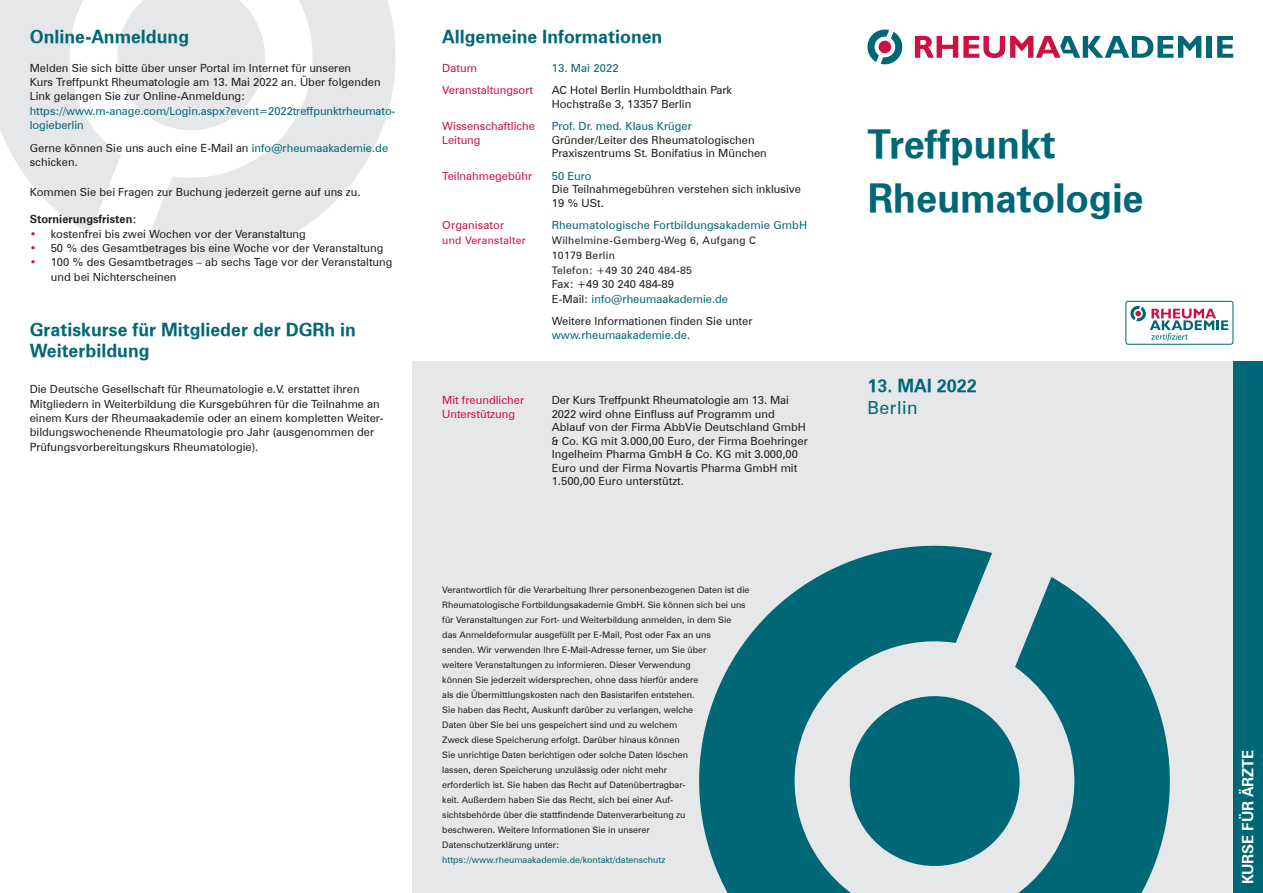
<style>
.page{position:relative;width:1263px;height:893px;background:#fff}
.page>*{position:absolute;margin:0;border:0;box-sizing:border-box;transform-origin:0 0}
.t1{font:39px/54px "Zurich Bold BT";letter-spacing:-.005em;color:#006776}
.t2{font:18px/21.6px "Zurich Bold BT";color:#006776}
.t3{font:18px "Zurich BT";letter-spacing:.03em;color:#006776}
.t4{font:15px "Zurich Bold BT";color:#fff}
.t5{font:11.25px/13.5px "Zurich BT";color:#231f20}
.t6{font:11.25px/14.2px "Zurich BT";color:#006776}
.t7{font:11.25px "Zurich BT";color:#cd1141}
.t8{font:11.25px "Zurich Bold BT";color:#231f20}
.t9{font:10.5px/15px "Zurich BT";letter-spacing:.03em;color:#231f20}
.t10{font:10.5px "Zurich BT";letter-spacing:.03em;color:#cd1141}
.t11{font:9px/15px "Zurich BT";color:#231f20}
.t12{font:9px "Zurich BT";color:#006776}
.s1{color:#006776}
.s2{color:#cd1141}
</style>
<div class="page">
<svg style="left:915px;top:36px;width:286px;height:22px"></svg>
<div style="left:1206px;top:36px;width:6px;height:22px;background:#006776"></div>
<svg style="left:1217px;top:36px;width:16px;height:22px"></svg>
<svg style="left:867px;top:29px;width:36px;height:36px"></svg>
<svg style="left:141px;top:0;width:255px;height:261px;fill:#e6e7e9"></svg>
<svg style="left:0;top:0;width:241px;height:234px;fill:#e6e7e9"></svg>
<svg style="left:108px;top:0;width:167px;height:140px"></svg>
<div style="left:412px;top:361px;width:851px;height:532px;background:#e6e7e9"></div>
<div style="left:1233px;top:361px;width:30px;height:532px;background:#006776"></div>
<svg style="left:1015px;top:577px;width:155px;height:316px;fill:#006776"></svg>
<svg style="left:699px;top:545px;width:293px;height:348px;fill:#006776"></svg>
<svg style="left:838px;top:685px;width:193px;height:192px"></svg>
<div style="left:1125px;top:301px;width:108px;height:43px;border:1px solid #006776;border-radius:2px"></div>
<svg style="left:1130px;top:305px;width:98px;height:36px"></svg>
<h2 class="t2" style="left:30px;top:26px;width:161px">Online-Anmeldung</h2>
<p class="t5" style="left:30px;top:61px;width:352px;line-height:14.2px">Melden Sie sich bitte über unser Portal im Internet für unseren<br>Kurs Treffpunkt Rheumatologie am 13. Mai 2022 an. Über folgenden<br>Link gelangen Sie zur Online-Anmeldung:</p>
<p class="t6" style="left:30px;top:103px;width:367px">https://www.m-anage.com/Login.aspx?event=2022treffpunktrheumato&shy;logieberlin</p>
<p class="t5" style="left:30px;top:141px;width:360px;line-height:14.2px">Gerne können Sie uns auch eine E-Mail an <span class="s1">info@rheumaakademie.de </span>schicken.</p>
<p class="t5" style="left:30px;top:185px;width:332px">Kommen Sie bei Fragen zur Buchung jederzeit gerne auf uns zu.</p>
<p class="t8" style="left:30px;top:213px;width:109px">Stornierungsfristen:</p>
<p class="t5" style="left:30px;top:227px;width:278px"><span class="s2">•</span> kostenfrei bis zwei Wochen vor der Veranstaltung</p>
<p class="t5" style="left:30px;top:241px;width:355px"><span class="s2">•</span> 50 % des Gesamtbetrages bis eine Woche vor der Veranstaltung</p>
<p class="t5" style="left:51px;top:255px;width:343px;line-height:14.2px;text-indent:-21px"><span class="s2">•</span> 100 % des Gesamtbetrages – ab sechs Tage vor der Veranstaltung und bei Nichterscheinen</p>
<h2 class="t2" style="left:30px;top:318px;width:328px">Gratiskurse für Mitglieder der DGRh in<br>Weiterbildung</h2>
<p class="t5" style="left:30px;top:382px;width:355px;line-height:14.4px">Die Deutsche Gesellschaft für Rheumatologie e.V. erstattet ihren Mitgliedern in Weiterbildung die Kursgebühren für die Teilnahme an einem Kurs der Rheumaakademie oder an einem kompletten Weiter&shy;bildungswochenende Rheumatologie pro Jahr (ausgenommen der Prüfungsvorbereitungskurs Rheumatologie).</p>
<h2 class="t2" style="left:442px;top:26px;width:222px">Allgemeine Informationen</h2>
<p class="t7" style="left:442px;top:61px;width:36px">Datum</p>
<p class="t6" style="left:552px;top:61px;width:68px">13. Mai 2022</p>
<p class="t7" style="left:442px;top:84px;width:92px">Veranstaltungsort</p>
<p class="t5" style="left:552px;top:84px;width:182px">AC Hotel Berlin Humboldthain Park<br>Hochstraße 3, 13357 Berlin</p>
<p class="t7" style="left:442px;top:120px;width:94px">Wissenschaftliche</p>
<p class="t6" style="left:552px;top:119px;width:142px">Prof. Dr. med. Klaus Krüger</p>
<p class="t7" style="left:442px;top:133px;width:40px">Leitung</p>
<p class="t5" style="left:552px;top:133px;width:217px">Gründer/Leiter des Rheumatologischen<br>Praxiszentrums St. Bonifatius in München</p>
<p class="t7" style="left:442px;top:169px;width:91px">Teilnahmegebühr</p>
<p class="t6" style="left:552px;top:169px;width:41px">50 Euro</p>
<p class="t5" style="left:552px;top:183px;width:251px">Die Teilnahmegebühren verstehen sich inklusive<br>19 % USt.</p>
<p class="t7" style="left:442px;top:219px;width:64px">Organisator</p>
<p class="t6" style="left:552px;top:218px;width:257px">Rheumatologische Fortbildungsakademie GmbH</p>
<p class="t10" style="left:442px;top:234px;width:85px">und Veranstalter</p>
<p class="t9" style="left:552px;top:233px;width:206px">Wilhelmine-Gemberg-Weg 6, Aufgang C<br>10179 Berlin<br>Telefon: +49 30 240 484-85</p>
<p class="t5" style="left:552px;top:276px;width:178px;line-height:15px">Fax: +49 30 240 484-89<br>E-Mail: <span class="s1">info@rheumaakademie.de</span></p>
<p class="t5" style="left:552px;top:315px;width:202px">Weitere Informationen finden Sie unter</p>
<p class="t6" style="left:552px;top:328px;width:140px">www.rheumaakademie.de.</p>
<p class="t7" style="left:442px;top:393px;width:83px">Mit freundlicher</p>
<p class="t5" style="left:552px;top:393px;width:239px">Der Kurs Treffpunkt Rheumatologie am 13. Mai</p>
<p class="t7" style="left:442px;top:407px;width:74px">Unterstützung</p>
<p class="t5" style="left:552px;top:407px;width:258px">2022 wird ohne Einfluss auf Programm und Ablauf von der Firma AbbVie Deutschland GmbH &amp; Co. KG mit 3.000,00 Euro, der Firma Boehringer Ingelheim Pharma GmbH &amp; Co. KG mit 3.000,00<br>Euro und der Firma Novartis Pharma GmbH mit 1.500,00 Euro unterstützt.</p>
<p class="t11" style="left:442px;top:582px;width:309px">Verantwortlich für die Verarbeitung Ihrer personenbezogenen Daten ist die Rheumatologische Fortbildungsakademie GmbH. Sie können sich bei uns für Veranstaltungen zur Fort- und Weiterbildung anmelden, in dem Sie<br>das Anmeldeformular ausgefüllt per E-Mail, Post oder Fax an uns<br>senden. Wir verwenden Ihre E-Mail-Adresse ferner, um Sie über<br>weitere Veranstaltungen zu informieren. Dieser Verwendung<br>können Sie jederzeit widersprechen, ohne dass hierfür andere<br>als die Übermittlungskosten nach den Basistarifen entstehen.<br>Sie haben das Recht, Auskunft darüber zu verlangen, welche<br>Daten über Sie bei uns gespeichert sind und zu welchem<br>Zweck diese Speicherung erfolgt. Darüber hinaus können<br>Sie unrichtige Daten berichtigen oder solche Daten löschen<br>lassen, deren Speicherung unzulässig oder nicht mehr<br>erforderlich ist. Sie haben das Recht auf Datenübertragbar-<br>keit. Außerdem haben Sie das Recht, sich bei einer Auf-<br>sichtsbehörde über die stattfindende Datenverarbeitung zu<br>beschweren. Weitere Informationen Sie in unserer<br>Datenschutzerklärung unter:</p>
<p class="t12" style="left:442px;top:854px;width:225px">https://www.rheumaakademie.de/kontakt/datenschutz</p>
<h1 class="t1" style="left:867px;top:117px;width:278px">Treffpunkt<br>Rheumatologie</h1>
<h2 class="t2" style="left:867px;top:375px;width:111px">13. MAI 2022</h2>
<h2 class="t3" style="left:867px;top:396px;width:52px">Berlin</h2>
<h3 class="t4" style="left:1239px;top:884px;width:136px;rotate:-90deg">KURSE FÜR ÄRZTE</h3>
</div>
